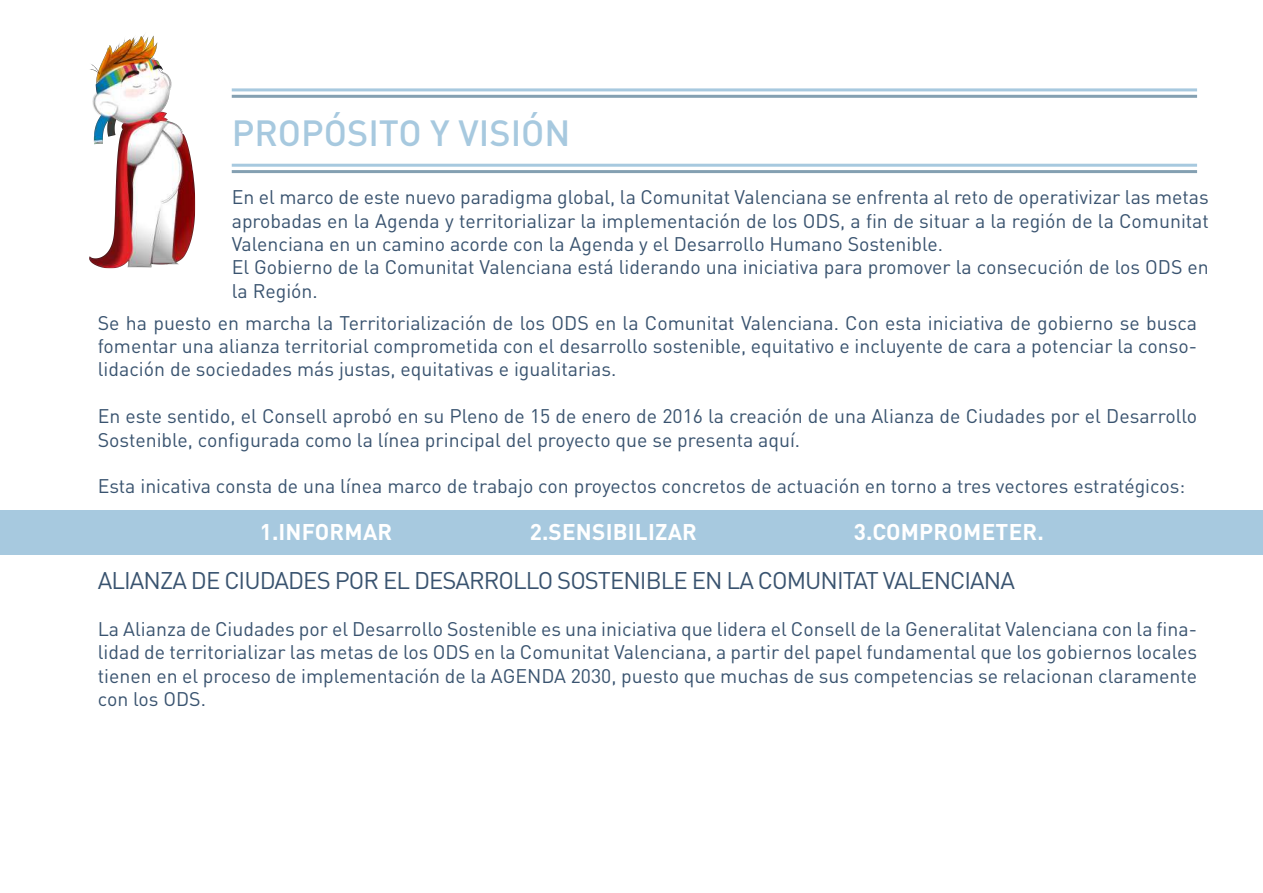
<style>
.page{position:relative;width:1263px;height:893px;background:#fff}
.page>*{position:absolute;margin:0;border:0;box-sizing:border-box;transform-origin:0 0}
.t1{font:500 36px "DIN Pro";color:#a7c9df}
.t2{font:23.85px "DIN Pro";letter-spacing:-.04em;color:#39536f}
.t3{font:700 22.5px "DIN Pro";letter-spacing:.01em;color:#fff}
.t4{font:19.5px/23.4px "DIN Pro";color:#39536f}
</style>
<div class="page">
<div style="left:0;top:510px;width:1263px;height:45px;background:#a7c9df"></div>
<hr style="left:232px;top:88px;width:965px;height:3px;background:#a7c9df">
<hr style="left:232px;top:164px;width:965px;height:3px;background:#a7c9df">
<hr style="left:232px;top:95px;width:965px;height:3px;background:#84a0b2">
<hr style="left:232px;top:170px;width:965px;height:3px;background:#84a0b2">
<img style="left:89px;top:34px;width:107px;height:235px">
<h1 class="t1" style="left:232px;top:108px;width:340px">PROPÓSITO Y VISIÓN</h1>
<p class="t4" style="left:232px;top:185px;width:979px">En el marco de este nuevo paradigma global, la Comunitat Valenciana se enfrenta al reto de operativizar las metas aprobadas en la Agenda y territorializar la implementación de los ODS, a fin de situar a la región de la Comunitat Valenciana en un camino acorde con la Agenda y el Desarrollo Humano Sostenible.<br>El Gobierno de la Comunitat Valenciana está liderando una iniciativa para promover la consecución de los ODS en la Región.</p>
<p class="t4" style="left:98px;top:310px;width:1101px;text-align:justify">Se ha puesto en marcha la Territorialización de los ODS en la Comunitat Valenciana. Con esta iniciativa de gobierno se busca fomentar una alianza territorial comprometida con el desarrollo sostenible, equitativo e incluyente de cara a potenciar la conso&shy;lidación de sociedades más justas, equitativas e igualitarias.</p>
<p class="t4" style="left:98px;top:404px;width:1101px">En este sentido, el Consell aprobó en su Pleno de 15 de enero de 2016 la creación de una Alianza de Ciudades por el Desarrollo<br>Sostenible, configurada como la línea principal del proyecto que se presenta aquí.</p>
<p class="t4" style="left:98px;top:474px;width:1089px">Esta inicativa consta de una línea marco de trabajo con proyectos concretos de actuación en torno a tres vectores estratégicos:</p>
<p class="t3" style="left:260px;top:517px;width:134px">1.INFORMAR</p>
<p class="t3" style="left:530px;top:517px;width:169px">2.SENSIBILIZAR</p>
<p class="t3" style="left:854px;top:517px;width:191px">3.COMPROMETER.</p>
<p class="t2" style="left:98px;top:564px;width:919px">ALIANZA DE CIUDADES POR EL DESARROLLO SOSTENIBLE EN LA COMUNITAT VALENCIANA</p>
<p class="t4" style="left:98px;top:616px;width:1101px;text-align:justify">La Alianza de Ciudades por el Desarrollo Sostenible es una iniciativa que lidera el Consell de la Generalitat Valenciana con la fina&shy;lidad de territorializar las metas de los ODS en la Comunitat Valenciana, a partir del papel fundamental que los gobiernos locales tienen en el proceso de implementación de la AGENDA 2030, puesto que muchas de sus competencias se relacionan claramente con los ODS.</p>
</div>
